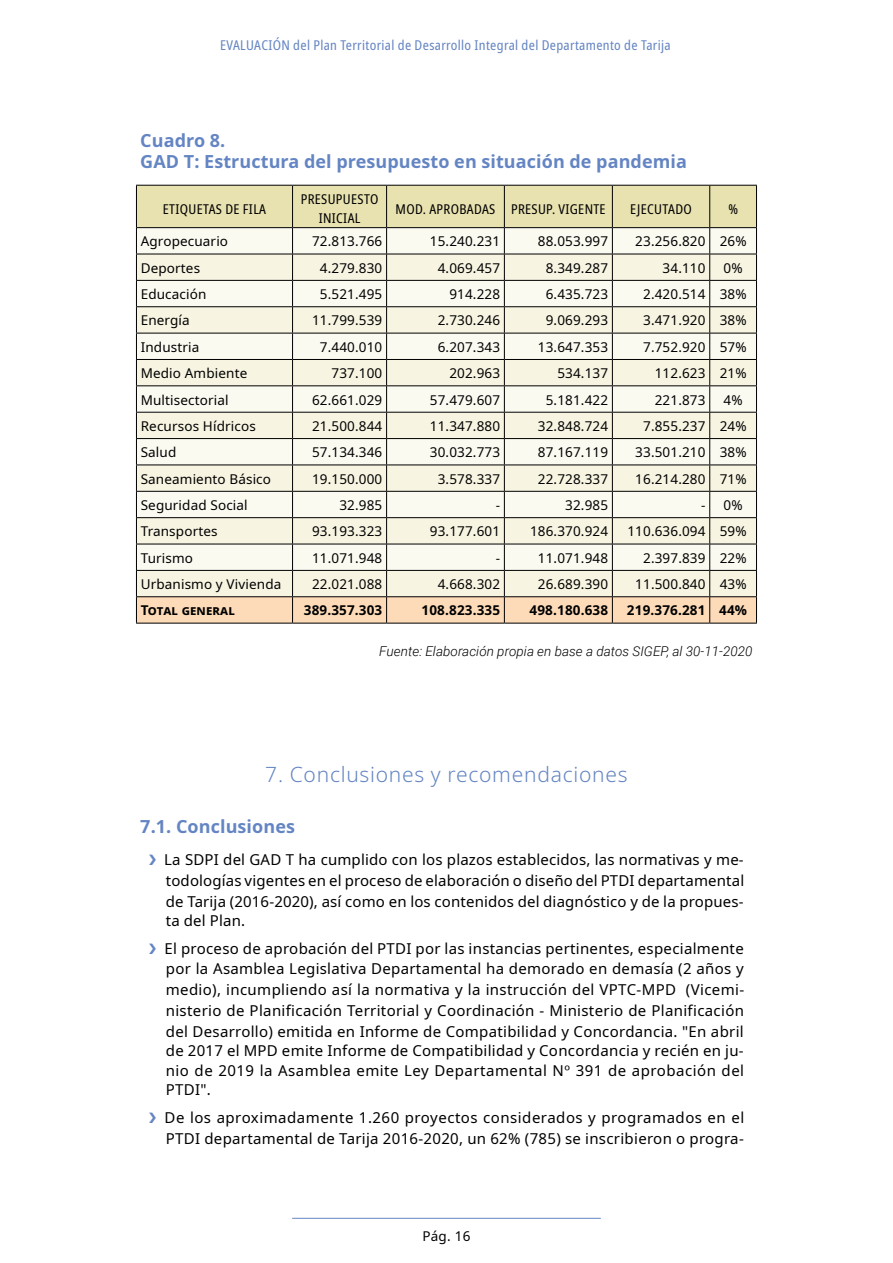
<style>
.page{position:relative;width:893px;height:1263px;background:#fff}
.page>*{position:absolute;margin:0;border:0;box-sizing:border-box;transform-origin:0 0}
.t1{font:300 21px "Noto Sans";letter-spacing:.035em;color:#6485c3}
.t2{font:700 18px/21px "Noto Sans";letter-spacing:.005em;color:#6485c3}
.t3{font:15px/21px "Noto Sans";letter-spacing:.02em;color:#000;text-align:justify}
.t4{font:13.5px "Noto Sans";letter-spacing:.01em;color:#000}
.t5{font:condensed 13.5px "Noto Sans";letter-spacing:.025em;color:#6485c3}
.t6{font:condensed 13.5px "Noto Sans";letter-spacing:.025em;color:#000}
.t7{font:700 13.5px "Noto Sans";letter-spacing:.01em;color:#000}
.t8{font:italic 300 13.5px "Roboto";letter-spacing:.005em;color:#000}
</style>
<div class="page">
<svg style="left:136px;top:185px;width:621px;height:438px"></svg>
<hr style="left:136px;top:623px;width:157px;height:1px;background:#000">
<hr style="left:293px;top:623px;width:94px;height:1px;background:#000">
<hr style="left:387px;top:623px;width:117px;height:1px;background:#000">
<hr style="left:504px;top:623px;width:108px;height:1px;background:#000">
<hr style="left:612px;top:623px;width:98px;height:1px;background:#000">
<hr style="left:710px;top:623px;width:47px;height:1px;background:#000">
<hr style="left:137px;top:227px;width:156px;height:1px;background:#000">
<hr style="left:293px;top:227px;width:94px;height:1px;background:#000">
<hr style="left:387px;top:227px;width:117px;height:1px;background:#000">
<hr style="left:504px;top:227px;width:108px;height:1px;background:#000">
<hr style="left:612px;top:227px;width:98px;height:1px;background:#000">
<hr style="left:710px;top:227px;width:46px;height:1px;background:#000">
<hr style="left:292px;top:1218px;width:309px;height:1px;background:#6485c3">
<p class="t5" style="left:220px;top:35px;width:452px">EVALUACIÓN DEL PLAN TERRITORIAL DE DESARROLLO INTEGRAL DEL DEPARTAMENTO DE TARIJA</p>
<p class="t2" style="left:140px;top:130px;width:548px">Cuadro 8.<br>GAD T: Estructura del presupuesto en situación de pandemia</p>
<p class="t6" style="left:163px;top:199px;width:14px">ETIQUETAS</p>
<p class="t6" style="left:225px;top:199px;width:25px">DE FILA</p>
<p class="t6" style="left:301px;top:190px;width:15px">PRESUPUESTO</p>
<p class="t6" style="left:319px;top:209px;width:12px">INICIAL</p>
<p class="t6" style="left:396px;top:199px;width:50px">MOD. APROBADAS</p>
<p class="t6" style="left:511px;top:199px;width:15px">PRESUP</p>
<p class="t6" style="left:552px;top:199px;width:21px">. VIGENTE</p>
<p class="t6" style="left:630px;top:199px;width:15px">EJECUTADO</p>
<p class="t6" style="left:728px;top:199px;width:11px">%</p>
<p class="t4" style="left:141px;top:232px;width:89px">Agropecuario</p>
<p class="t4" style="left:312px;top:232px;width:72px">72.813.766</p>
<p class="t4" style="left:430px;top:232px;width:72px">15.240.231</p>
<p class="t4" style="left:538px;top:232px;width:72px">88.053.997</p>
<p class="t4" style="left:635px;top:232px;width:113px">23.256.820 26%</p>
<p class="t4" style="left:141px;top:258px;width:61px">Deportes</p>
<p class="t4" style="left:320px;top:258px;width:64px">4.279.830</p>
<p class="t4" style="left:438px;top:258px;width:64px">4.069.457</p>
<p class="t4" style="left:546px;top:258px;width:64px">8.349.287</p>
<p class="t4" style="left:663px;top:258px;width:44px">34.110</p>
<p class="t4" style="left:724px;top:258px;width:21px">0%</p>
<p class="t4" style="left:141px;top:285px;width:67px">Educación</p>
<p class="t4" style="left:320px;top:285px;width:64px">5.521.495</p>
<p class="t4" style="left:449px;top:285px;width:52px">914.228</p>
<p class="t4" style="left:546px;top:285px;width:64px">6.435.723</p>
<p class="t4" style="left:643px;top:285px;width:105px">2.420.514 38%</p>
<p class="t4" style="left:141px;top:311px;width:51px">Energía</p>
<p class="t4" style="left:312px;top:311px;width:72px">11.799.539</p>
<p class="t4" style="left:438px;top:311px;width:64px">2.730.246</p>
<p class="t4" style="left:546px;top:311px;width:64px">9.069.293</p>
<p class="t4" style="left:643px;top:311px;width:105px">3.471.920 38%</p>
<p class="t4" style="left:141px;top:337px;width:60px">Industria</p>
<p class="t4" style="left:320px;top:337px;width:64px">7.440.010</p>
<p class="t4" style="left:438px;top:337px;width:64px">6.207.343</p>
<p class="t4" style="left:538px;top:337px;width:72px">13.647.353</p>
<p class="t4" style="left:643px;top:337px;width:105px">7.752.920 57%</p>
<p class="t4" style="left:141px;top:364px;width:108px">Medio Ambiente</p>
<p class="t4" style="left:332px;top:364px;width:52px">737.100</p>
<p class="t4" style="left:449px;top:364px;width:52px">202.963</p>
<p class="t4" style="left:557px;top:364px;width:52px">534.137</p>
<p class="t4" style="left:655px;top:364px;width:93px">112.623 21%</p>
<p class="t4" style="left:141px;top:390px;width:89px">Multisectorial</p>
<p class="t4" style="left:312px;top:390px;width:72px">62.661.029</p>
<p class="t4" style="left:430px;top:390px;width:72px">57.479.607</p>
<p class="t4" style="left:546px;top:390px;width:64px">5.181.422</p>
<p class="t4" style="left:655px;top:390px;width:52px">221.873</p>
<p class="t4" style="left:724px;top:390px;width:21px">4%</p>
<p class="t4" style="left:141px;top:416px;width:117px">Recursos Hídricos</p>
<p class="t4" style="left:312px;top:416px;width:72px">21.500.844</p>
<p class="t4" style="left:430px;top:416px;width:72px">11.347.880</p>
<p class="t4" style="left:538px;top:416px;width:72px">32.848.724</p>
<p class="t4" style="left:643px;top:416px;width:105px">7.855.237 24%</p>
<p class="t4" style="left:141px;top:443px;width:37px">Salud</p>
<p class="t4" style="left:312px;top:443px;width:72px">57.134.346</p>
<p class="t4" style="left:430px;top:443px;width:72px">30.032.773</p>
<p class="t4" style="left:538px;top:443px;width:72px">87.167.119</p>
<p class="t4" style="left:635px;top:443px;width:113px">33.501.210 38%</p>
<p class="t4" style="left:141px;top:469px;width:132px">Saneamiento Básico</p>
<p class="t4" style="left:312px;top:469px;width:72px">19.150.000</p>
<p class="t4" style="left:438px;top:469px;width:64px">3.578.337</p>
<p class="t4" style="left:538px;top:469px;width:72px">22.728.337</p>
<p class="t4" style="left:635px;top:469px;width:113px">16.214.280 71%</p>
<p class="t4" style="left:141px;top:496px;width:109px">Seguridad Social</p>
<p class="t4" style="left:339px;top:496px;width:44px">32.985</p>
<p class="t4" style="left:496px;top:496px;width:6px">-</p>
<p class="t4" style="left:565px;top:496px;width:44px">32.985</p>
<p class="t4" style="left:701px;top:496px;width:43px">- 0%</p>
<p class="t4" style="left:141px;top:522px;width:78px">Transportes</p>
<p class="t4" style="left:312px;top:522px;width:72px">93.193.323</p>
<p class="t4" style="left:430px;top:522px;width:72px">93.177.601</p>
<p class="t4" style="left:530px;top:522px;width:80px">186.370.924</p>
<p class="t4" style="left:627px;top:522px;width:121px">110.636.094 59%</p>
<p class="t4" style="left:141px;top:548px;width:54px">Turismo</p>
<p class="t4" style="left:312px;top:548px;width:72px">11.071.948</p>
<p class="t4" style="left:496px;top:548px;width:6px">-</p>
<p class="t4" style="left:538px;top:548px;width:72px">11.071.948</p>
<p class="t4" style="left:643px;top:548px;width:105px">2.397.839 22%</p>
<p class="t4" style="left:141px;top:575px;width:142px">Urbanismo y Vivienda</p>
<p class="t4" style="left:312px;top:575px;width:72px">22.021.088</p>
<p class="t4" style="left:438px;top:575px;width:64px">4.668.302</p>
<p class="t4" style="left:538px;top:575px;width:72px">26.689.390</p>
<p class="t4" style="left:635px;top:575px;width:113px">11.500.840 43%</p>
<p class="t7" style="left:141px;top:601px;width:96px">Total general</p>
<p class="t7" style="left:304px;top:601px;width:80px">389.357.303</p>
<p class="t7" style="left:422px;top:601px;width:80px">108.823.335</p>
<p class="t7" style="left:530px;top:601px;width:80px">498.180.638</p>
<p class="t7" style="left:627px;top:601px;width:122px">219.376.281 44%</p>
<p class="t8" style="left:379px;top:642px;width:375px">Fuente: Elaboración propia en base a datos SIGEP, al 30-11-2020</p>
<h1 class="t1" style="left:265px;top:759px;width:364px">7. Conclusiones y recomendaciones</h1>
<p class="t2" style="left:140px;top:816px;width:156px">7.1. Conclusiones</p>
<p class="t3" style="left:164px;top:849px;width:581px">La SDPI del GAD T ha cumplido con los plazos establecidos, las normativas y me&shy;todologías vigentes en el proceso de elaboración o diseño del PTDI departamental de Tarija (2016-2020), así como en los contenidos del diagnóstico y de la propues-</p>
<p class="t3" style="left:165px;top:907px;width:581px;line-height:28px">ta del Plan.<br>El proceso de aprobación del PTDI por las instancias pertinentes, especialmente</p>
<p class="t3" style="left:166px;top:958px;width:580px">por la Asamblea Legislativa Departamental ha demorado en demasía (2 años y medio), incumpliendo así la normativa y la instrucción del VPTC-MPD (Vicemi&shy;nisterio de Planificación Territorial y Coordinación - Ministerio de Planificación del Desarrollo) emitida en Informe de Compatibilidad y Concordancia. "En abril</p>
<p class="t3" style="left:166px;top:1041px;width:580px;line-height:19.5px">de 2017 el MPD emite Informe de Compatibilidad y Concordancia y recién en ju&shy;nio de 2019 la Asamblea emite Ley Departamental Nº 391 de aprobación del PTDI".</p>
<p class="t3" style="left:165px;top:1108px;width:581px">De los aproximadamente 1.260 proyectos considerados y programados en el<br>PTDI departamental de Tarija 2016-2020, un 62% (785) se inscribieron o progra-</p>
<p class="t4" style="left:422px;top:1226px;width:50px">Pág. 16</p>
</div>
